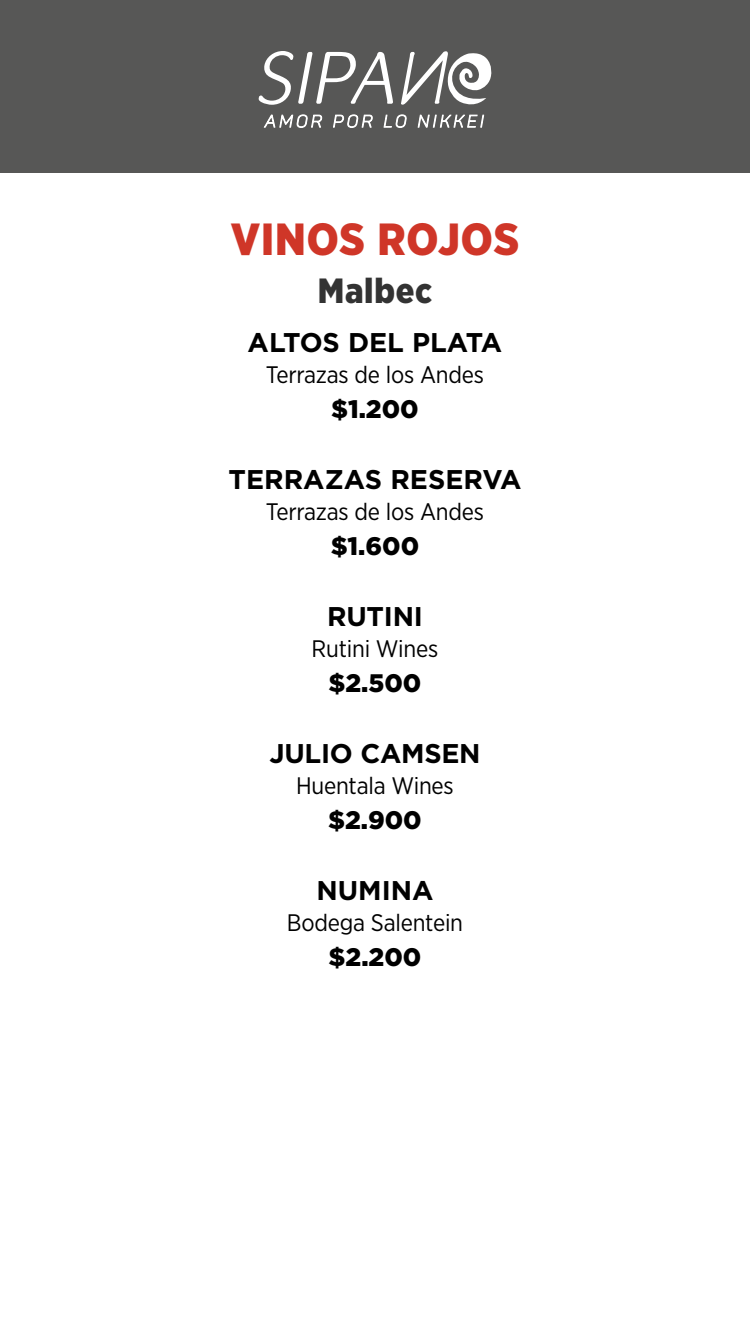
<style>
.page{position:relative;width:750px;height:1334px;background:#fff}
.page>*{position:absolute;margin:0;border:0;box-sizing:border-box;transform-origin:0 0}
.t1{font:900 45px "Gotham Narrow";letter-spacing:.02em;color:#cf3628}
.t2{font:900 35px "Gotham Narrow";color:#333}
.t3{font:700 27px "Gotham";letter-spacing:-.005em;color:#000}
.t4{font:900 25.3px "Gotham";color:#000}
.t5{font:23.9px "Gotham Narrow";letter-spacing:-.01em;color:#000}
</style>
<div class="page">
<div style="left:0;top:0;width:750px;height:172px;background:#575756"></div>
<svg style="left:258px;top:51px;width:234px;height:77px"></svg>
<h1 class="t1" style="left:231px;top:209px;width:290px">VINOS ROJOS</h1>
<h2 class="t2" style="left:318px;top:268px;width:116px">Malbec</h2>
<p class="t3" style="left:248px;top:324px;width:255px">ALTOS DEL PLATA</p>
<p class="t5" style="left:266px;top:360px;width:220px">Terrazas de los Andes</p>
<p class="t4" style="left:331px;top:392px;width:89px">$1.200</p>
<p class="t3" style="left:229px;top:461px;width:293px">TERRAZAS RESERVA</p>
<p class="t5" style="left:266px;top:497px;width:220px">Terrazas de los Andes</p>
<p class="t4" style="left:331px;top:529px;width:90px">$1.600</p>
<p class="t3" style="left:327px;top:598px;width:97px">RUTINI</p>
<p class="t5" style="left:312px;top:634px;width:128px">Rutini Wines</p>
<p class="t4" style="left:329px;top:666px;width:94px">$2.500</p>
<p class="t3" style="left:269px;top:735px;width:213px">JULIO CAMSEN</p>
<p class="t5" style="left:296px;top:770px;width:159px">Huentala Wines</p>
<p class="t4" style="left:328px;top:803px;width:95px">$2.900</p>
<p class="t3" style="left:316px;top:872px;width:117px">NUMINA</p>
<p class="t5" style="left:287px;top:907px;width:178px">Bodega Salentein</p>
<p class="t4" style="left:329px;top:940px;width:94px">$2.200</p>
</div>
